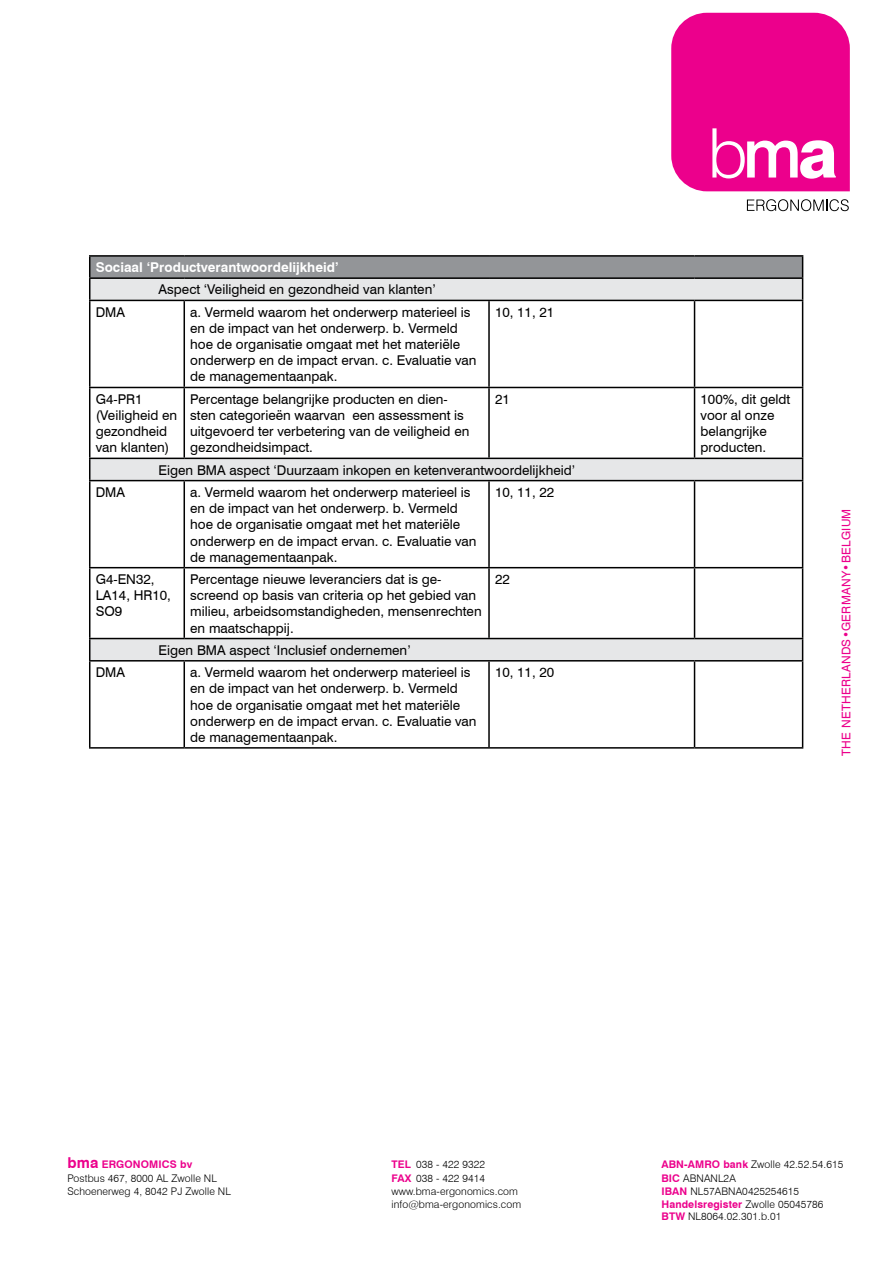
<style>
.page{position:relative;width:893px;height:1263px;background:#fff}
.page>*{position:absolute;margin:0;border:0;box-sizing:border-box;transform-origin:0 0}
.t1{font:13.5px/16.2px "Swiss 721 BT";color:#000}
.t2{font:700 13.5px "Swiss 721 BT";color:#fff}
.t3{font:12px "Swiss 721 BT";letter-spacing:.025em;color:#ec008c}
.t4{font:300 10.5px/12.6px "Swiss 721 BT";letter-spacing:.01em;color:#000}
.t5{font:700 10.5px "Swiss 721 BT";letter-spacing:.01em;color:#ec008c}
.s1{font-size:15px}
.s2{font-weight:700;color:#ec008c}
</style>
<div class="page">
<svg style="left:747px;top:199px;width:102px;height:12px"></svg>
<svg style="left:671px;top:13px;width:179px;height:178px;background:#ed1a97"></svg>
<div style="left:90px;top:256px;width:713px;height:22px;background:#939598"></div>
<svg style="left:90px;top:279px;width:712px;height:381px"></svg>
<hr style="left:89px;top:255px;width:95px;height:2px;background:#000">
<hr style="left:184px;top:255px;width:305px;height:2px;background:#000">
<hr style="left:489px;top:255px;width:205px;height:2px;background:#000">
<hr style="left:694px;top:255px;width:109px;height:2px;background:#000">
<hr style="left:89px;top:277px;width:95px;height:2px;background:#000">
<svg style="left:89px;top:257px;width:1px;height:43px"></svg>
<hr style="left:184px;top:277px;width:305px;height:2px;background:#000">
<hr style="left:489px;top:277px;width:205px;height:2px;background:#000">
<hr style="left:694px;top:277px;width:109px;height:2px;background:#000">
<svg style="left:802px;top:257px;width:1px;height:43px"></svg>
<hr style="left:89px;top:300px;width:95px;height:1px;background:#000">
<hr style="left:89px;top:301px;width:1px;height:86px;background:#000">
<hr style="left:184px;top:300px;width:305px;height:1px;background:#000">
<hr style="left:184px;top:301px;width:1px;height:86px;background:#000">
<hr style="left:489px;top:300px;width:205px;height:1px;background:#000">
<hr style="left:488px;top:301px;width:2px;height:86px;background:#000">
<hr style="left:694px;top:300px;width:109px;height:1px;background:#000">
<hr style="left:694px;top:301px;width:1px;height:86px;background:#000">
<hr style="left:802px;top:301px;width:1px;height:86px;background:#000">
<hr style="left:89px;top:387px;width:95px;height:1px;background:#000">
<hr style="left:89px;top:388px;width:1px;height:70px;background:#000">
<hr style="left:184px;top:387px;width:305px;height:1px;background:#000">
<hr style="left:184px;top:388px;width:1px;height:70px;background:#000">
<hr style="left:489px;top:387px;width:205px;height:1px;background:#000">
<hr style="left:488px;top:388px;width:2px;height:70px;background:#000">
<hr style="left:694px;top:387px;width:109px;height:1px;background:#000">
<hr style="left:694px;top:388px;width:1px;height:70px;background:#000">
<hr style="left:802px;top:388px;width:1px;height:70px;background:#000">
<hr style="left:89px;top:458px;width:95px;height:1px;background:#000">
<svg style="left:89px;top:459px;width:1px;height:21px"></svg>
<hr style="left:184px;top:458px;width:305px;height:1px;background:#000">
<hr style="left:489px;top:458px;width:205px;height:1px;background:#000">
<hr style="left:694px;top:458px;width:109px;height:1px;background:#000">
<svg style="left:802px;top:459px;width:1px;height:21px"></svg>
<hr style="left:89px;top:480px;width:95px;height:1px;background:#000">
<hr style="left:89px;top:481px;width:1px;height:86px;background:#000">
<hr style="left:184px;top:480px;width:305px;height:1px;background:#000">
<hr style="left:184px;top:481px;width:1px;height:86px;background:#000">
<hr style="left:489px;top:480px;width:205px;height:1px;background:#000">
<hr style="left:488px;top:481px;width:2px;height:86px;background:#000">
<hr style="left:694px;top:480px;width:109px;height:1px;background:#000">
<hr style="left:694px;top:481px;width:1px;height:86px;background:#000">
<hr style="left:802px;top:481px;width:1px;height:86px;background:#000">
<hr style="left:89px;top:567px;width:95px;height:1px;background:#000">
<hr style="left:89px;top:568px;width:1px;height:70px;background:#000">
<hr style="left:184px;top:567px;width:305px;height:1px;background:#000">
<hr style="left:184px;top:568px;width:1px;height:70px;background:#000">
<hr style="left:489px;top:567px;width:205px;height:1px;background:#000">
<hr style="left:488px;top:568px;width:2px;height:70px;background:#000">
<hr style="left:694px;top:567px;width:109px;height:1px;background:#000">
<hr style="left:694px;top:568px;width:1px;height:70px;background:#000">
<hr style="left:802px;top:568px;width:1px;height:70px;background:#000">
<hr style="left:89px;top:638px;width:95px;height:1px;background:#000">
<svg style="left:89px;top:639px;width:1px;height:21px"></svg>
<hr style="left:184px;top:638px;width:305px;height:1px;background:#000">
<hr style="left:489px;top:638px;width:205px;height:1px;background:#000">
<hr style="left:694px;top:638px;width:109px;height:1px;background:#000">
<svg style="left:802px;top:639px;width:1px;height:21px"></svg>
<hr style="left:89px;top:660px;width:95px;height:1px;background:#000">
<hr style="left:89px;top:661px;width:1px;height:86px;background:#000">
<hr style="left:184px;top:660px;width:305px;height:1px;background:#000">
<hr style="left:184px;top:661px;width:1px;height:86px;background:#000">
<hr style="left:489px;top:660px;width:205px;height:1px;background:#000">
<hr style="left:488px;top:661px;width:2px;height:86px;background:#000">
<hr style="left:694px;top:660px;width:109px;height:1px;background:#000">
<hr style="left:694px;top:661px;width:1px;height:86px;background:#000">
<hr style="left:802px;top:661px;width:1px;height:86px;background:#000">
<hr style="left:89px;top:747px;width:95px;height:2px;background:#000">
<hr style="left:184px;top:747px;width:305px;height:2px;background:#000">
<hr style="left:489px;top:747px;width:205px;height:2px;background:#000">
<hr style="left:694px;top:747px;width:109px;height:2px;background:#000">
<p class="t2" style="left:96px;top:259px;width:244px">Sociaal ‘Productverantwoordelijkheid’</p>
<p class="t1" style="left:159px;top:281px;width:279px">Aspect ‘Veiligheid en gezondheid van klanten’</p>
<p class="t1" style="left:96px;top:304px;width:31px">DMA</p>
<p class="t1" style="left:190px;top:304px;width:288px">a. Vermeld waarom het onderwerp materieel is en de impact van het onderwerp. b. Vermeld hoe de organisatie omgaat met het materiële onderwerp en de impact ervan. c. Evaluatie van de managementaanpak.</p>
<p class="t1" style="left:495px;top:304px;width:61px">10, 11, 21</p>
<p class="t1" style="left:96px;top:391px;width:83px">G4-PR1 (Veiligheid en gezondheid van klanten)</p>
<p class="t1" style="left:190px;top:391px;width:281px">Percentage belangrijke producten en dien&shy;sten categorieën waarvan een assessment is uitgevoerd ter verbetering van de veiligheid en gezondheidsimpact.</p>
<p class="t1" style="left:495px;top:391px;width:16px">21</p>
<p class="t1" style="left:700px;top:391px;width:91px">100%, dit geldt voor al onze belangrijke producten.</p>
<p class="t1" style="left:159px;top:462px;width:418px">Eigen BMA aspect ‘Duurzaam inkopen en ketenverantwoordelijkheid’</p>
<p class="t1" style="left:96px;top:484px;width:31px">DMA</p>
<p class="t1" style="left:190px;top:484px;width:288px">a. Vermeld waarom het onderwerp materieel is en de impact van het onderwerp. b. Vermeld hoe de organisatie omgaat met het materiële onderwerp en de impact ervan. c. Evaluatie van de managementaanpak.</p>
<p class="t1" style="left:495px;top:484px;width:61px">10, 11, 22</p>
<p class="t1" style="left:96px;top:571px;width:77px">G4-EN32,<br>LA14, HR10,<br>SO9</p>
<p class="t1" style="left:190px;top:571px;width:293px">Percentage nieuwe leveranciers dat is ge&shy;screend op basis van criteria op het gebied van milieu, arbeidsomstandigheden, mensenrechten en maatschappij.</p>
<p class="t1" style="left:495px;top:571px;width:16px">22</p>
<p class="t1" style="left:159px;top:642px;width:254px">Eigen BMA aspect ‘Inclusief ondernemen’</p>
<p class="t1" style="left:96px;top:664px;width:31px">DMA</p>
<p class="t1" style="left:190px;top:664px;width:288px">a. Vermeld waarom het onderwerp materieel is en de impact van het onderwerp. b. Vermeld hoe de organisatie omgaat met het materiële onderwerp en de impact ervan. c. Evaluatie van de managementaanpak.</p>
<p class="t1" style="left:495px;top:664px;width:61px">10, 11, 20</p>
<p class="t3" style="left:839px;top:756px;width:249px;rotate:-90deg">THE NETHERLANDS•GERMANY•BELGIUM</p>
<p class="t5" style="left:67px;top:1158px;width:126px"><span class="s1">bma</span> ERGONOMICS bv</p>
<p class="t4" style="left:391px;top:1158px;width:95px"><span class="s2">TEL</span> 038 - 422 9322</p>
<p class="t4" style="left:661px;top:1158px;width:184px"><span class="s2">ABN-AMRO bank</span> Zwolle 42.52.54.615</p>
<p class="t4" style="left:67px;top:1172px;width:151px">Postbus 467, 8000 AL Zwolle NL</p>
<p class="t4" style="left:391px;top:1172px;width:95px"><span class="s2">FAX</span> 038 - 422 9414</p>
<p class="t4" style="left:661px;top:1172px;width:76px"><span class="s2">BIC</span> ABNANL2A</p>
<p class="t4" style="left:67px;top:1185px;width:165px">Schoenerweg 4, 8042 PJ Zwolle NL</p>
<p class="t4" style="left:391px;top:1185px;width:128px">www.bma-ergonomics.com</p>
<p class="t4" style="left:661px;top:1185px;width:139px"><span class="s2">IBAN</span> NL57ABNA0425254615</p>
<p class="t4" style="left:391px;top:1197px;width:131px">info@bma-ergonomics.com</p>
<p class="t4" style="left:661px;top:1197px;width:164px"><span class="s2">Handelsregister</span> Zwolle 05045786<br><span class="s2">BTW</span> NL8064.02.301.b.01</p>
</div>
